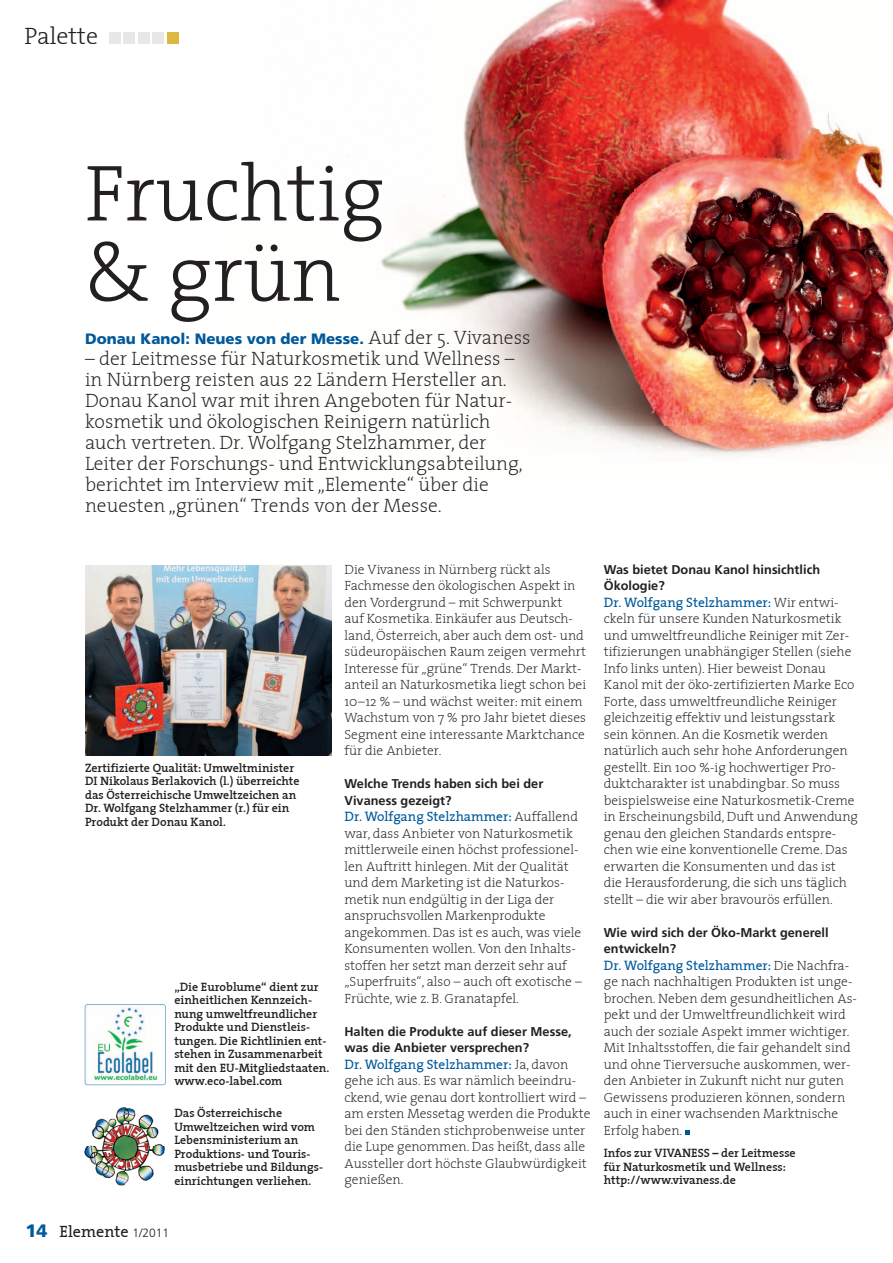
<style>
.page{position:relative;width:893px;height:1263px;background:#fff}
.page>*{position:absolute;margin:0;border:0;box-sizing:border-box;transform-origin:0 0}
.t1{font:80.25px/80.2px "The Serif Light Plain";color:#231f20}
.t2{font:24px "The Serif Light Plain";color:#231f20}
.t3{font:19.5px/21px "The Serif Extra Light Plain";color:#231f20}
.t4{font:16.2px "The Serif Plain";color:#231f20}
.t5{font:900 15px "Frutiger";color:#00599b}
.t6{font:13.5px/16.5px "The Serif Extra Light Plain";color:#231f20}
.t7{font:13.5px "The Serif Plain";color:#00599b}
.t8{font:700 12.75px/16.5px "Frutiger";color:#231f20}
.t9{font:12px/13.5px "The Serif Semi Bold Plain";color:#231f20}
.s1{font-family:"The Serif Extra Light Plain";font-weight:400;font-size:19.5px;color:#231f20}
.s2{font-family:"Frutiger";font-weight:900;font-size:18px;color:#00599b}
.s3{font-family:"Frutiger";font-weight:300;font-size:12px}
.s4{font-family:"The Serif Extra Light Plain";color:#231f20}
</style>
<div class="page">
<img style="left:380px;top:0;width:513px;height:456px">
<div style="left:109px;top:32px;width:12px;height:12px;background:#e5e8e5"></div>
<div style="left:124px;top:32px;width:11px;height:12px;background:#e5e8e5"></div>
<div style="left:138px;top:32px;width:11px;height:12px;background:#e5e8e5"></div>
<div style="left:152px;top:32px;width:12px;height:12px;background:#e5e8e5"></div>
<div style="left:167px;top:32px;width:11px;height:12px;background:#deb740"></div>
<img style="left:85px;top:1107px;width:80px;height:79px">
<svg style="left:685px;top:1130px;width:4px;height:5px"></svg>
<img style="left:85px;top:565px;width:247px;height:190px">
<svg style="left:85px;top:1004px;width:81px;height:81px"></svg>
<h2 class="t2" style="left:24px;top:16px;width:75px">Palette</h2>
<h1 class="t1" style="left:85px;top:151px;width:302px">Fruchtig &amp; grün</h1>
<p class="t5" style="left:85px;top:330px;width:447px">Donau Kanol: Neues von der Messe. <span class="s1">Auf der 5. Vivaness</span></p>
<p class="t3" style="left:85px;top:348px;width:439px">– der Leitmesse für Naturkosmetik und Wellness – in Nürnberg reisten aus 22 Ländern Hersteller an.<br>Donau Kanol war mit ihren Angeboten für Natur&shy;kosmetik und ökologischen Reinigern natürlich auch vertreten. Dr. Wolfgang Stelzhammer, der Leiter der Forschungs- und Entwicklungsabteilung, berichtet im Interview mit „Elemente“ über die neuesten „grünen“ Trends von der Messe.</p>
<p class="t9" style="left:85px;top:760px;width:216px">Zertifizierte Qualität: Umweltminister DI Nikolaus Berlakovich (l.) überreichte das Österreichische Umweltzeichen an Dr. Wolfgang Stelzhammer (r.) für ein Produkt der Donau Kanol.</p>
<p class="t9" style="left:174px;top:980px;width:157px">„Die Euroblume“ dient zur einheitlichen Kennzeich&shy;nung umweltfreundlicher<br>Produkte und Dienstleis&shy;tungen. Die Richtlinien ent&shy;stehen in Zusammenarbeit mit den EU-Mitgliedstaaten. www.eco-label.com</p>
<p class="t9" style="left:174px;top:1106px;width:150px">Das Österreichische<br>Umweltzeichen wird vom<br>Lebensministerium an<br>Produktions- und Touris&shy;musbetriebe und Bildungs&shy;einrichtungen verliehen.</p>
<p class="t4" style="left:26px;top:1218px;width:145px"><span class="s2">14</span> Elemente <span class="s3">1/2011</span></p>
<p class="t6" style="left:344px;top:560px;width:243px">Die Vivaness in Nürnberg rückt als Fachmesse den ökologischen Aspekt in den Vordergrund – mit Schwerpunkt<br>auf Kosmetika. Einkäufer aus Deutsch&shy;land, Österreich, aber auch dem ost- und südeuropäischen Raum zeigen vermehrt Interesse für „grüne“ Trends. Der Markt&shy;anteil an Naturkosmetika liegt schon bei 10–12 % – und wächst weiter: mit einem Wachstum von 7 % pro Jahr bietet dieses Segment eine interessante Marktchance für die Anbieter.</p>
<p class="t8" style="left:344px;top:776px;width:200px">Welche Trends haben sich bei der<br>Vivaness gezeigt?</p>
<p class="t7" style="left:344px;top:805px;width:235px">Dr. Wolfgang Stelzhammer: <span class="s4">Auffallend</span></p>
<p class="t6" style="left:344px;top:824px;width:239px">war, dass Anbieter von Naturkosmetik mittlerweile einen höchst professionel&shy;len Auftritt hinlegen. Mit der Qualität und dem Marketing ist die Naturkos&shy;metik nun endgültig in der Liga der anspruchsvollen Markenprodukte angekommen. Das ist es auch, was viele Konsumenten wollen. Von den Inhalts&shy;stoffen her setzt man derzeit sehr auf „Superfruits“, also – auch oft exotische – Früchte, wie z. B. Granatapfel.</p>
<p class="t8" style="left:344px;top:1023px;width:229px">Halten die Produkte auf dieser Messe, was die Anbieter versprechen?</p>
<p class="t7" style="left:344px;top:1053px;width:225px">Dr. Wolfgang Stelzhammer: <span class="s4">Ja, davon</span></p>
<p class="t6" style="left:344px;top:1072px;width:248px">gehe ich aus. Es war nämlich beeindru&shy;ckend, wie genau dort kontrolliert wird – am ersten Messetag werden die Produkte bei den Ständen stichprobenweise unter die Lupe genommen. Das heißt, dass alle Aussteller dort höchste Glaubwürdigkeit genießen.</p>
<p class="t8" style="left:604px;top:561px;width:218px">Was bietet Donau Kanol hinsichtlich<br>Ökologie?</p>
<p class="t7" style="left:604px;top:591px;width:236px">Dr. Wolfgang Stelzhammer: <span class="s4">Wir entwi-</span></p>
<p class="t6" style="left:604px;top:610px;width:256px">ckeln für unsere Kunden Naturkosmetik und umweltfreundliche Reiniger mit Zer&shy;tifizierungen unabhängiger Stellen (siehe Info links unten). Hier beweist Donau Kanol mit der öko-zertifizierten Marke Eco Forte, dass umweltfreundliche Reiniger gleichzeitig effektiv und leistungsstark sein können. An die Kosmetik werden natürlich auch sehr hohe Anforderungen gestellt. Ein 100 %-ig hochwertiger Pro&shy;duktcharakter ist unabdingbar. So muss beispielsweise eine Naturkosmetik-Creme in Erscheinungsbild, Duft und Anwendung genau den gleichen Standards entspre&shy;chen wie eine konventionelle Creme. Das erwarten die Konsumenten und das ist<br>die Herausforderung, die sich uns täglich stellt – die wir aber bravourös erfüllen.</p>
<p class="t8" style="left:604px;top:924px;width:226px">Wie wird sich der Öko-Markt generell entwickeln?</p>
<p class="t7" style="left:604px;top:954px;width:247px">Dr. Wolfgang Stelzhammer: <span class="s4">Die Nachfra-</span></p>
<p class="t6" style="left:604px;top:973px;width:255px">ge nach nachhaltigen Produkten ist unge&shy;brochen. Neben dem gesundheitlichen As&shy;pekt und der Umweltfreundlichkeit wird auch der soziale Aspekt immer wichtiger.<br>Mit Inhaltsstoffen, die fair gehandelt sind und ohne Tierversuche auskommen, wer&shy;den Anbieter in Zukunft nicht nur guten Gewissens produzieren können, sondern auch in einer wachsenden Marktnische Erfolg haben.</p>
<p class="t9" style="left:604px;top:1146px;width:193px">Infos zur VIVANESS – der Leitmesse für Naturkosmetik und Wellness: http://www.vivaness.de</p>
</div>
